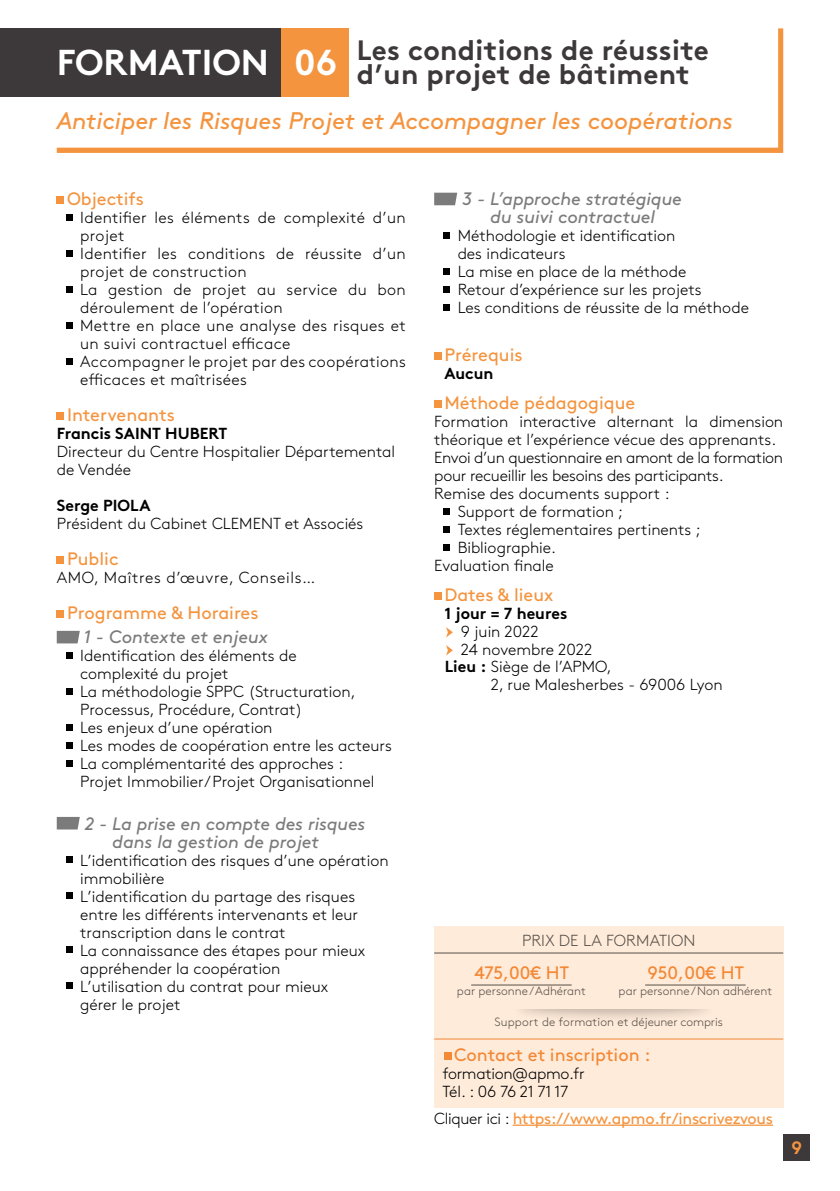
<style>
.page{position:relative;width:840px;height:1191px;background:#fff}
.page>*{position:absolute;margin:0;border:0;box-sizing:border-box;transform-origin:0 0}
.t1{font:700 28px/24px "Brown";letter-spacing:.01em;color:#3d3839}
.t2{font:italic 24px "Brown";letter-spacing:-.005em;color:#f4943f}
.t3{font:18px "Brown";color:#f4943f}
.t4{font:italic 18px/18px "Brown";letter-spacing:-.005em;color:#7c7b7b}
.t5{font:700 18px "Brown";color:#f4943f}
.t6{font:300 16px/18px "Brown";color:#000}
.t7{font:300 16px/18px "Brown";letter-spacing:.02em;color:#000}
.t8{font:300 16px/18px "Brown";letter-spacing:-.02em;color:#000}
.t9{font:700 16px "Brown";color:#000}
.t10{font:16px "Brown";letter-spacing:-.02em;color:#f4943f}
.t11{font:300 16px "Brown";letter-spacing:.04em;color:#000}
.t12{font:300 16px "Brown";letter-spacing:.005em;color:#575756}
.t13{font:300 12px "Brown";color:#575756}
.s1{font-size:36px;color:#fff}
.s2{font-weight:700}
.s3{font-weight:300;color:#000}
</style>
<div class="page">
<div style="left:783px;top:1134px;width:26px;height:26px;background:#3d3839"></div>
<div style="left:57px;top:196px;width:7px;height:7px;background:#f4943f"></div>
<svg style="left:66px;top:215px;width:6px;height:6px"></svg>
<svg style="left:66px;top:251px;width:6px;height:6px"></svg>
<svg style="left:66px;top:287px;width:6px;height:6px"></svg>
<svg style="left:66px;top:323px;width:6px;height:6px"></svg>
<svg style="left:66px;top:359px;width:6px;height:6px"></svg>
<div style="left:57px;top:412px;width:7px;height:7px;background:#f4943f"></div>
<div style="left:57px;top:556px;width:7px;height:7px;background:#f4943f"></div>
<div style="left:57px;top:610px;width:7px;height:7px;background:#f4943f"></div>
<svg style="left:57px;top:631px;width:23px;height:12px"></svg>
<svg style="left:66px;top:653px;width:6px;height:6px"></svg>
<svg style="left:66px;top:689px;width:6px;height:6px"></svg>
<svg style="left:66px;top:725px;width:6px;height:6px"></svg>
<svg style="left:66px;top:743px;width:6px;height:6px"></svg>
<svg style="left:66px;top:761px;width:6px;height:6px"></svg>
<svg style="left:57px;top:817px;width:23px;height:12px"></svg>
<svg style="left:66px;top:857px;width:6px;height:6px"></svg>
<svg style="left:66px;top:893px;width:6px;height:6px"></svg>
<svg style="left:66px;top:947px;width:6px;height:6px"></svg>
<svg style="left:66px;top:983px;width:6px;height:6px"></svg>
<svg style="left:434px;top:193px;width:23px;height:12px"></svg>
<svg style="left:443px;top:233px;width:6px;height:6px"></svg>
<svg style="left:443px;top:269px;width:6px;height:6px"></svg>
<svg style="left:443px;top:287px;width:6px;height:6px"></svg>
<svg style="left:443px;top:305px;width:6px;height:6px"></svg>
<div style="left:434px;top:352px;width:7px;height:7px;background:#f4943f"></div>
<div style="left:434px;top:400px;width:7px;height:7px;background:#f4943f"></div>
<svg style="left:443px;top:509px;width:6px;height:6px"></svg>
<svg style="left:443px;top:527px;width:6px;height:6px"></svg>
<svg style="left:443px;top:545px;width:6px;height:6px"></svg>
<div style="left:434px;top:592px;width:7px;height:7px;background:#f4943f"></div>
<svg style="left:446px;top:627px;width:6px;height:10px"></svg>
<svg style="left:446px;top:645px;width:6px;height:10px"></svg>
<div style="left:0;top:28px;width:281px;height:68px;background:#3d3839"></div>
<svg style="left:57px;top:28px;width:725px;height:125px"></svg>
<div style="left:434px;top:926px;width:348px;height:181px;background:#feebda"></div>
<hr style="left:512px;top:1124px;width:260px;height:1px;background:#f4943f">
<h1 class="t1" style="left:356px;top:36px;width:353px;text-indent:-300px"><span class="s1">FORMATION 06</span> Les conditions de réussite d’un projet de bâtiment</h1>
<h2 class="t2" style="left:57px;top:102px;width:677px">Anticiper les Risques Projet et Accompagner les coopérations</h2>
<p class="t3" style="left:67px;top:185px;width:78px">Objectifs</p>
<p class="t7" style="left:80px;top:208px;width:327px">Identifier les éléments de complexité d’un projet<br>Identifier les conditions de réussite d’un projet de construction<br>La gestion de projet au service du bon déroulement de l’opération<br>Mettre en place une analyse des risques et un suivi contractuel efficace<br>Accompagner le projet par des coopérations efficaces et maîtrisées</p>
<p class="t3" style="left:67px;top:401px;width:109px">Intervenants</p>
<p class="t9" style="left:57px;top:421px;width:172px">Francis SAINT HUBERT</p>
<p class="t6" style="left:57px;top:442px;width:340px">Directeur du Centre Hospitalier Départemental de Vendée</p>
<p class="t9" style="left:57px;top:493px;width:95px">Serge PIOLA</p>
<p class="t6" style="left:57px;top:514px;width:308px">Président du Cabinet CLEMENT et Associés</p>
<p class="t3" style="left:67px;top:545px;width:53px">Public</p>
<p class="t11" style="left:57px;top:566px;width:260px">AMO, Maîtres d’œuvre, Conseils…</p>
<p class="t3" style="left:67px;top:599px;width:193px">Programme &amp; Horaires</p>
<p class="t4" style="left:84px;top:626px;width:185px">1 - Contexte et enjeux</p>
<p class="t6" style="left:80px;top:646px;width:313px">Identification des éléments de<br>complexité du projet<br>La méthodologie SPPC (Structuration, Processus, Procédure, Contrat)<br>Les enjeux d’une opération<br>Les modes de coopération entre les acteurs La complémentarité des approches :<br>Projet Immobilier/ Projet Organisationnel</p>
<p class="t4" style="left:112px;top:812px;width:254px;text-indent:-28px">2 - La prise en compte des risques dans la gestion de projet</p>
<p class="t6" style="left:80px;top:850px;width:309px">L’identification des risques d’une opération immobilière<br>L’identification du partage des risques entre les différents intervenants et leur transcription dans le contrat<br>La connaissance des étapes pour mieux appréhender la coopération<br>L’utilisation du contrat pour mieux<br>gérer le projet</p>
<p class="t4" style="left:462px;top:188px;width:221px;text-align:center">3 - L’approche stratégique du suivi contractuel</p>
<p class="t6" style="left:457px;top:226px;width:293px">Méthodologie et identification<br>des indicateurs<br>La mise en place de la méthode<br>Retour d’expérience sur les projets<br>Les conditions de réussite de la méthode</p>
<p class="t3" style="left:444px;top:341px;width:80px">Prérequis</p>
<p class="t9" style="left:444px;top:361px;width:50px">Aucun</p>
<p class="t3" style="left:444px;top:389px;width:192px">Méthode pédagogique</p>
<p class="t6" style="left:434px;top:412px;width:350px">Formation interactive alternant la dimension</p>
<p class="t6" style="left:434px;top:430px;width:343px">théorique et l’expérience vécue des apprenants.</p>
<p class="t8" style="left:434px;top:448px;width:350px">Envoi d’un questionnaire en amont de la formation</p>
<p class="t8" style="left:434px;top:466px;width:291px">pour recueillir les besoins des participants.</p>
<p class="t6" style="left:434px;top:484px;width:237px">Remise des documents support :</p>
<p class="t6" style="left:457px;top:502px;width:167px">Support de formation ;</p>
<p class="t6" style="left:457px;top:520px;width:244px">Textes réglementaires pertinents ;</p>
<p class="t6" style="left:457px;top:538px;width:100px">Bibliographie.</p>
<p class="t6" style="left:434px;top:556px;width:121px">Evaluation finale</p>
<p class="t3" style="left:444px;top:581px;width:110px">Dates &amp; lieux</p>
<p class="t9" style="left:444px;top:601px;width:124px">1 jour = 7 heures</p>
<p class="t6" style="left:460px;top:622px;width:80px">9 juin 2022</p>
<p class="t6" style="left:460px;top:640px;width:133px">24 novembre 2022</p>
<p class="t6" style="left:444px;top:657px;width:168px"><span class="s2">Lieu :</span> Siège de l’APMO,</p>
<p class="t6" style="left:490px;top:675px;width:233px">2, rue Malesherbes - 69006 Lyon</p>
<p class="t12" style="left:521px;top:929px;width:175px">PRIX DE LA FORMATION</p>
<p class="t3" style="left:474px;top:958px;width:96px">475,00€ HT</p>
<p class="t13" style="left:456px;top:981px;width:130px">par personne / Adhérant</p>
<p class="t3" style="left:647px;top:958px;width:98px">950,00€ HT</p>
<p class="t13" style="left:618px;top:981px;width:155px">par personne / Non adhérent</p>
<p class="t13" style="left:494px;top:1012px;width:229px">Support de formation et déjeuner compris</p>
<p class="t3" style="left:454px;top:1041px;width:198px">Contact et inscription :</p>
<p class="t8" style="left:442px;top:1063px;width:144px">formation@apmo.fr<br>Tél. : 06 76 21 71 17</p>
<p class="t10" style="left:434px;top:1105px;width:340px"><span class="s3">Cliquer ici :</span> https://www.apmo.fr/inscrivezvous</p>
<p class="t5" style="left:791px;top:1132px;width:12px">9</p>
</div>
